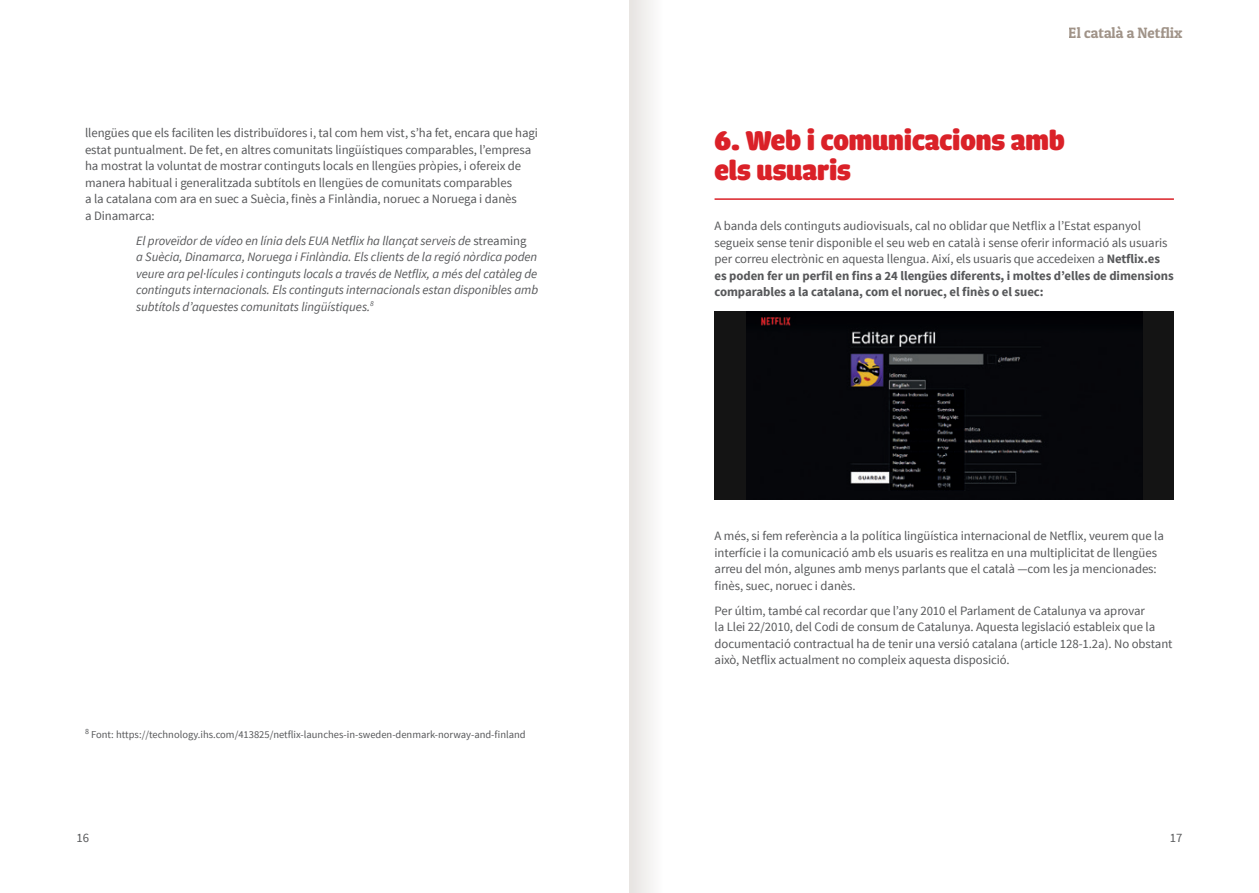
<style>
.page{position:relative;width:1259px;height:893px;background:#fff}
.page>*{position:absolute;margin:0;border:0;box-sizing:border-box;transform-origin:0 0}
.Text{font:900 28.5px/30px "Cadena";letter-spacing:-.005em;color:#da2128}
.t1{font:15px "Patua One";letter-spacing:-.005em;color:#a09388}
.Text-2{font:12.75px/16.5px "Source Sans Pro";letter-spacing:-.005em;color:#57585a}
.Text-3{font:italic 12.75px/16.5px "Source Sans Pro";letter-spacing:-.005em;color:#57585a}
.Text-4{font:10.5px "Source Sans Pro";color:#57585a}
.s1{font-style:normal}
.s2{font-weight:700}
</style>
<div class="page">
<hr style="left:714px;top:198px;width:460px;height:2px;background:#da2128">
<div style="left:714px;top:311px;width:460px;height:189px;background:#141414"></div>
<img style="left:746px;top:311px;width:396px;height:189px">
<div style="left:629px;top:0;width:67px;height:893px;background:linear-gradient(to right,#ece9e7,#fff)"></div>
<p class="Text-2" style="left:85px;top:125px;width:454px">llengües que els faciliten les distribuïdores i, tal com hem vist, s’ha fet, encara que hagi estat puntualment. De fet, en altres comunitats lingüístiques comparables, l’empresa ha mostrat la voluntat de mostrar continguts locals en llengües pròpies, i ofereix de manera habitual i generalitzada subtítols en llengües de comunitats comparables<br>a la catalana com ara en suec a Suècia, finès a Finlàndia, noruec a Noruega i danès<br>a Dinamarca:</p>
<p class="Text-3" style="left:136px;top:232px;width:403px">El proveïdor de vídeo en línia dels EUA Netflix ha llançat serveis de <span class="s1">streaming<br></span>a Suècia, Dinamarca, Noruega i Finlàndia. Els clients de la regió nòrdica poden veure ara pel·lícules i continguts locals a través de Netflix, a més del catàleg de continguts internacionals. Els continguts internacionals estan disponibles amb subtítols d’aquestes comunitats lingüístiques.<sup>8</sup></p>
<p class="Text-4" style="left:85px;top:728px;width:442px"><sup>8</sup> Font: https://technology.ihs.com/413825/netflix-launches-in-sweden-denmark-norway-and-finland</p>
<p class="t1" style="left:1068px;top:23px;width:115px">El català a Netflix</p>
<p class="Text" style="left:714px;top:126px;width:352px">6. Web i comunicacions amb els usuaris</p>
<p class="Text-2" style="left:714px;top:218px;width:460px">A banda dels continguts audiovisuals, cal no oblidar que Netflix a l’Estat espanyol segueix sense tenir disponible el seu web en català i sense oferir informació als usuaris per correu electrònic en aquesta llengua. Així, els usuaris que accedeixen a <span class="s2">Netflix.es es poden fer un perfil en fins a 24 llengües diferents, i moltes d’elles de dimensions comparables a la catalana, com el noruec, el finès o el suec:</span></p>
<p class="Text-2" style="left:714px;top:528px;width:451px">A més, si fem referència a la política lingüística internacional de Netflix, veurem que la interfície i la comunicació amb els usuaris es realitza en una multiplicitat de llengües arreu del món, algunes amb menys parlants que el català —com les ja mencionades: finès, suec, noruec i danès.</p>
<p class="Text-2" style="left:714px;top:602px;width:459px">Per últim, també cal recordar que l’any 2010 el Parlament de Catalunya va aprovar<br>la Llei 22/2010, del Codi de consum de Catalunya. Aquesta legislació estableix que la documentació contractual ha de tenir una versió catalana (article 128-1.2a). No obstant això, Netflix actualment no compleix aquesta disposició.</p>
<p class="Text-2" style="left:77px;top:830px;width:14px">16</p>
<p class="Text-2" style="left:1169px;top:830px;width:14px">17</p>
</div>
